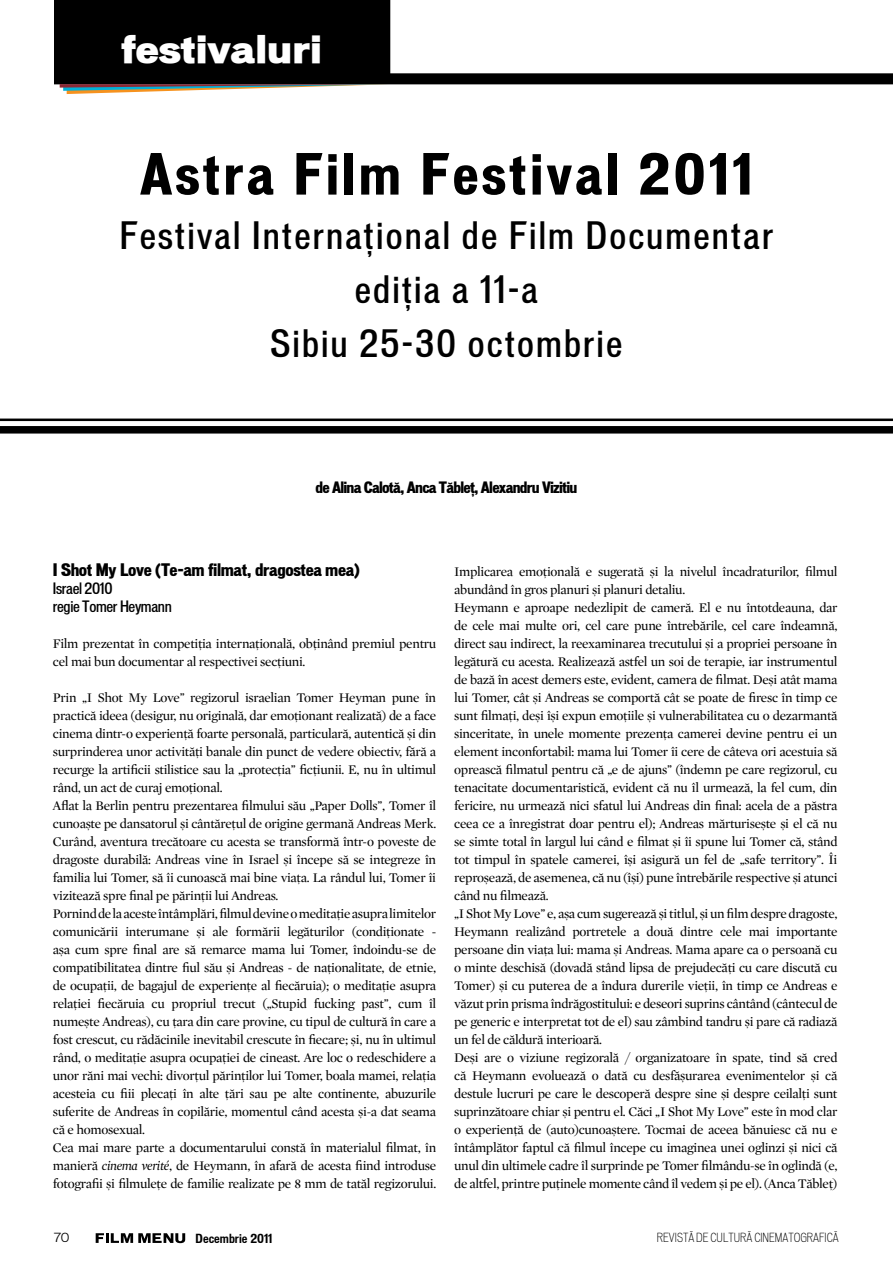
<style>
.page{position:relative;width:893px;height:1263px;background:#fff}
.page>*{position:absolute;margin:0;border:0;box-sizing:border-box;transform-origin:0 0}
.t1{font:700 expanded 54px "Vonnes";letter-spacing:.06em;color:#000}
.t2{font:500 condensed 36px/54px "Vonnes";letter-spacing:.06em;color:#000;text-align:center}
.t3{font:900 36px "Vonnes";color:#fff}
.t4{font:900 condensed 16.5px "Vonnes";color:#000}
.t5{font:900 condensed 15px "Vonnes";letter-spacing:-.05em;color:#000}
.t6{font:500 condensed 15px/18px "Vonnes";letter-spacing:-.025em;color:#000}
.t7{font:13.5px/18px "Mercury Display";letter-spacing:-.025em;color:#000}
.t8{font:300 condensed 12px "Vonnes";color:#000}
.t9{font:700 condensed 12px "Vonnes";color:#000}
.t10{font:100 12px "Vonnes";color:#000}
.s1{font-style:italic}
</style>
<div class="page">
<svg style="left:96px;top:1233px;width:89px;height:10px"></svg>
<svg style="left:54px;top:0;width:839px;height:84px"></svg>
<svg style="left:60px;top:84px;width:328px;height:10px"></svg>
<hr style="left:0;top:419px;width:893px;height:2px;background:#000">
<div style="left:0;top:426px;width:893px;height:7px;background:#000"></div>
<h2 class="t3" style="left:121px;top:28px;width:203px">festivaluri</h2>
<h1 class="t1" style="left:140px;top:143px;width:614px">Astra Film Festival 2011</h1>
<h2 class="t2" style="left:120px;top:209px;width:655px">Festival Internaţional de Film Documentar ediţia a 11-a<br>Sibiu 25-30 octombrie</h2>
<p class="t5" style="left:315px;top:479px;width:264px">de Alina Calotă, Anca Tăbleţ, Alexandru Vizitiu</p>
<p class="t4" style="left:53px;top:560px;width:309px">I Shot My Love (Te-am filmat, dragostea mea)</p>
<p class="t6" style="left:53px;top:580px;width:120px">Israel 2010<br>regie Tomer Heymann</p>
<p class="t7" style="left:53px;top:635px;width:385px">Film prezentat în competiţia internaţională, obţinând premiul pentru cel mai bun documentar al respectivei secţiuni.</p>
<p class="t7" style="left:53px;top:689px;width:385px">Prin „I Shot My Love” regizorul israelian Tomer Heyman pune în practică ideea (desigur, nu originală, dar emoţionant realizată) de a face cinema dintr-o experienţă foarte personală, particulară, autentică şi din surprinderea unor activităţi banale din punct de vedere obiectiv, fără a recurge la artificii stilistice sau la „protecţia” ficţiunii. E, nu în ultimul rând, un act de curaj emoţional.<br>Aflat la Berlin pentru prezentarea filmului său „Paper Dolls”, Tomer îl cunoaşte pe dansatorul şi cântăreţul de origine germană Andreas Merk.<br>Curând, aventura trecătoare cu acesta se transformă într-o poveste de dragoste durabilă: Andreas vine în Israel şi începe să se integreze în familia lui Tomer, să îi cunoască mai bine viaţa. La rândul lui, Tomer îi vizitează spre final pe părinţii lui Andreas.<br>Pornind de la aceste întâmplări, filmul devine o meditaţie asupra limitelor comunicării interumane şi ale formării legăturilor (condiţionate - aşa cum spre final are să remarce mama lui Tomer, îndoindu-se de compatibilitatea dintre fiul său şi Andreas - de naţionalitate, de etnie, de ocupaţii, de bagajul de experienţe al fiecăruia); o meditație asupra relaţiei fiecăruia cu propriul trecut („Stupid fucking past”, cum îl numeşte Andreas), cu ţara din care provine, cu tipul de cultură în care a fost crescut, cu rădăcinile inevitabil crescute în fiecare; şi, nu în ultimul rând, o meditație asupra ocupaţiei de cineast. Are loc o redeschidere a unor răni mai vechi: divorţul părinţilor lui Tomer, boala mamei, relaţia acesteia cu fiii plecaţi în alte ţări sau pe alte continente, abuzurile suferite de Andreas în copilărie, momentul când acesta şi-a dat seama că e homosexual.<br>Cea mai mare parte a documentarului constă în materialul filmat, în manieră <span class="s1">cinema verité</span>, de Heymann, în afară de acesta fiind introduse fotografii şi filmuleţe de familie realizate pe 8 mm de tatăl regizorului.</p>
<p class="t7" style="left:454px;top:563px;width:385px">Implicarea emoţională e sugerată şi la nivelul încadraturilor, filmul abundând în gros planuri şi planuri detaliu.<br>Heymann e aproape nedezlipit de cameră. El e nu întotdeauna, dar de cele mai multe ori, cel care pune întrebările, cel care îndeamnă, direct sau indirect, la reexaminarea trecutului şi a propriei persoane în legătură cu acesta. Realizează astfel un soi de terapie, iar instrumentul de bază în acest demers este, evident, camera de filmat. Deşi atât mama lui Tomer, cât şi Andreas se comportă cât se poate de firesc în timp ce sunt filmaţi, deşi îşi expun emoţiile şi vulnerabilitatea cu o dezarmantă sinceritate, în unele momente prezenţa camerei devine pentru ei un element inconfortabil: mama lui Tomer îi cere de câteva ori acestuia să oprească filmatul pentru că „e de ajuns” (îndemn pe care regizorul, cu tenacitate documentaristică, evident că nu îl urmează, la fel cum, din fericire, nu urmează nici sfatul lui Andreas din final: acela de a păstra ceea ce a înregistrat doar pentru el); Andreas mărturiseşte şi el că nu se simte total în largul lui când e filmat şi îi spune lui Tomer că, stând tot timpul în spatele camerei, îşi asigură un fel de „safe territory”. Îi reproşează, de asemenea, că nu (îşi) pune întrebările respective şi atunci când nu filmează.<br>„I Shot My Love” e, aşa cum sugerează şi titlul, şi un film despre dragoste, Heymann realizând portretele a două dintre cele mai importante persoane din viaţa lui: mama şi Andreas. Mama apare ca o persoană cu o minte deschisă (dovadă stând lipsa de prejudecăţi cu care discută cu Tomer) şi cu puterea de a îndura durerile vieţii, în timp ce Andreas e văzut prin prisma îndrăgostitului: e deseori suprins cântând (cântecul de pe generic e interpretat tot de el) sau zâmbind tandru şi pare că radiază un fel de căldură interioară.<br>Deşi are o viziune regizorală / organizatoare în spate, tind să cred că Heymann evoluează o dată cu desfăşurarea evenimentelor şi că destule lucruri pe care le descoperă despre sine şi despre ceilalţi sunt suprinzătoare chiar şi pentru el. Căci „I Shot My Love” este în mod clar o experienţă de (auto)cunoaştere. Tocmai de aceea bănuiesc că nu e întâmplător faptul că filmul începe cu imaginea unei oglinzi şi nici că unul din ultimele cadre îl surprinde pe Tomer filmându-se în oglindă (e, de altfel, printre puţinele momente când îl vedem şi pe el). (Anca Tăbleţ)</p>
<p class="t10" style="left:54px;top:1231px;width:17px">70</p>
<p class="t9" style="left:196px;top:1231px;width:78px">Decembrie 2011</p>
<p class="t8" style="left:657px;top:1231px;width:183px">REVISTĂ DE CULTURĂ CINEMATOGRAFICĂ</p>
</div>
